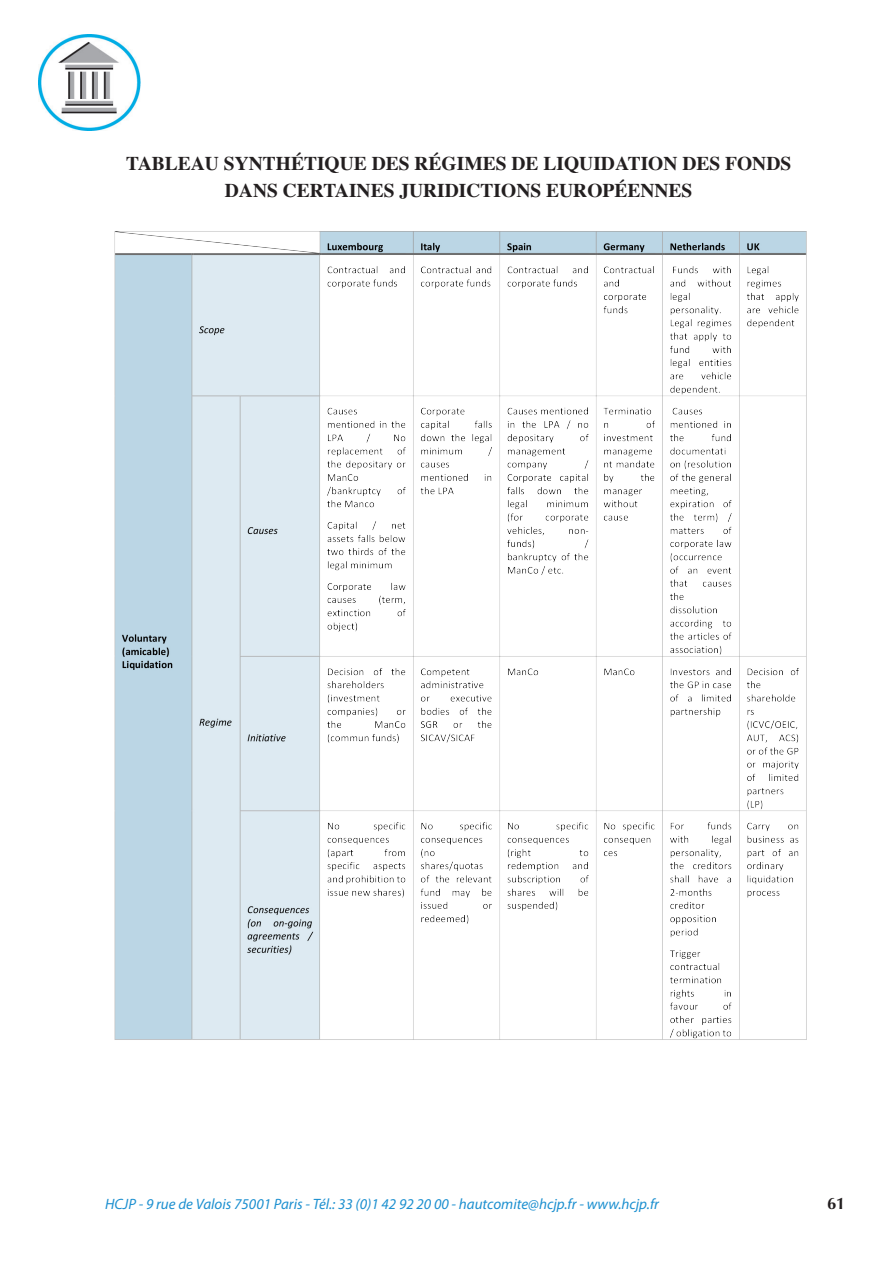
<style>
.page{position:relative;width:893px;height:1263px;background:#fff}
.page>*{position:absolute;margin:0;border:0;box-sizing:border-box;transform-origin:0 0}
.t1{font:700 19.5px/27px "Times";color:#231f20;text-align:center}
.t2{font:700 16.5px "Optima";color:#231f20}
.t3{font:italic 15px "Myriad Pro";color:#1d90d0}
</style>
<div class="page">
<img style="left:38px;top:34px;width:103px;height:97px">
<img style="left:114px;top:231px;width:693px;height:809px">
<p class="t1" style="left:126px;top:147px;width:667px">TABLEAU SYNTHÉTIQUE DES RÉGIMES DE LIQUIDATION DES FONDS<br>DANS CERTAINES JURIDICTIONS EUROPÉENNES</p>
<p class="t3" style="left:105px;top:1194px;width:555px">HCJP - 9 rue de Valois 75001 Paris - Tél.: 33 (0)1 42 92 20 00 - hautcomite@hcjp.fr - www.hcjp.fr</p>
<p class="t2" style="left:827px;top:1193px;width:20px">61</p>
</div>
